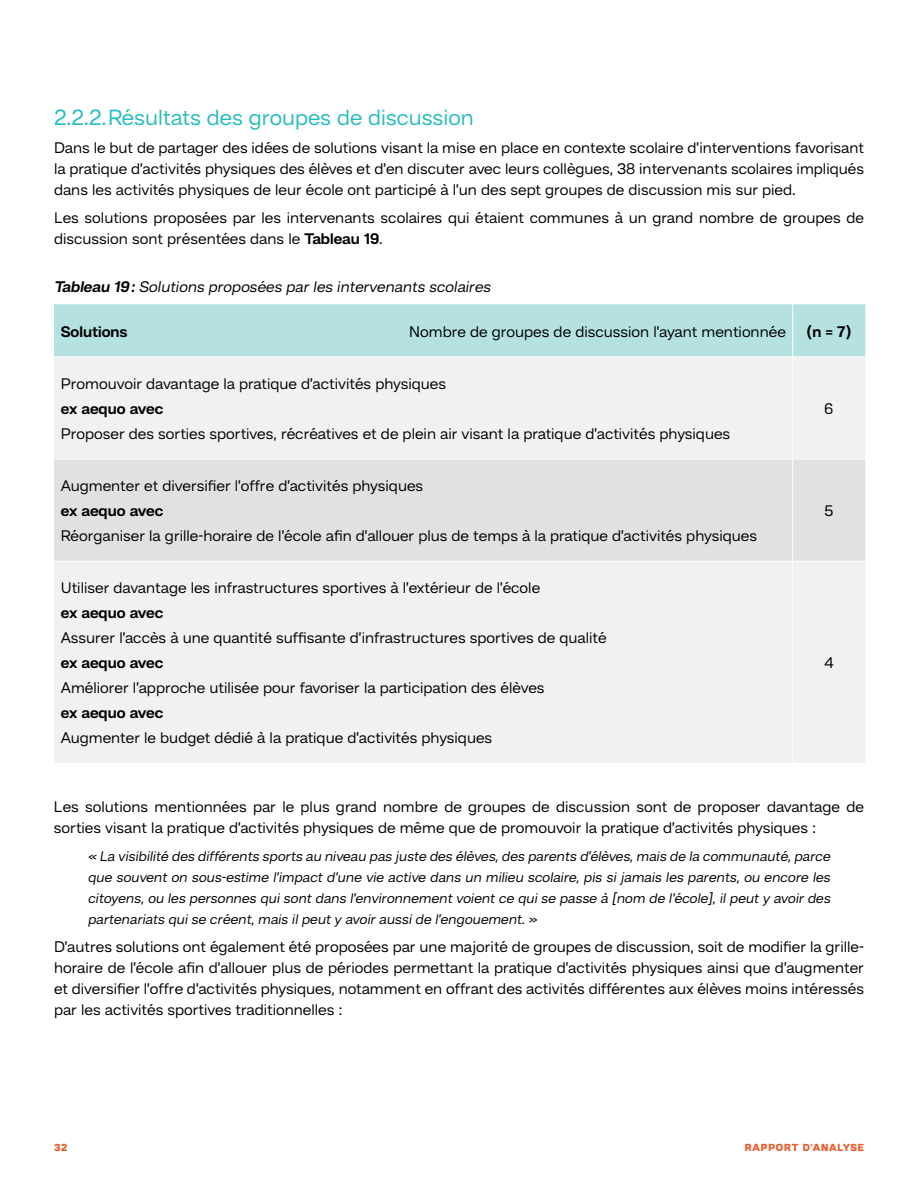
<style>
.page{position:relative;width:918px;height:1188px;background:#fff}
.page>*{position:absolute;margin:0;border:0;box-sizing:border-box;transform-origin:0 0}
.t1{font:22.5px "Hando Trial";color:#27bdbe}
.t2{font:15.75px/21px "Hando Trial";color:#000;text-align:justify}
.t3{font:700 15.75px "Hando Trial";color:#000}
.t4{font:italic 15.75px "Hando Trial";color:#000}
.t5{font:italic 14.25px/21px "Hando Trial";color:#000;text-align:justify}
.t6{font:900 10.5px "Hando Trial";letter-spacing:.075em;color:#e65e2d}
.s1{font-weight:700}
</style>
<div class="page">
<div style="left:54px;top:304px;width:811px;height:52px;background:#b5e1e1"></div>
<div style="left:54px;top:358px;width:811px;height:405px;background:#f1f1f2"></div>
<div style="left:54px;top:460px;width:811px;height:101px;background:#e0e1e2"></div>
<hr style="left:792px;top:304px;width:1px;height:52px;background:#fff">
<hr style="left:792px;top:357px;width:1px;height:102px;background:#fff">
<hr style="left:54px;top:459px;width:739px;height:1px;background:#fff">
<hr style="left:793px;top:459px;width:72px;height:1px;background:#fff">
<hr style="left:792px;top:459px;width:1px;height:102px;background:#fff">
<hr style="left:54px;top:561px;width:739px;height:1px;background:#fff">
<hr style="left:793px;top:561px;width:72px;height:1px;background:#fff">
<hr style="left:792px;top:562px;width:1px;height:201px;background:#fff">
<h1 class="t1" style="left:54px;top:104px;width:421px">2.2.2.Résultats des groupes de discussion</h1>
<p class="t2" style="left:54px;top:137px;width:812px">Dans le but de partager des idées de solutions visant la mise en place en contexte scolaire d’interventions favorisant la pratique d’activités physiques des élèves et d’en discuter avec leurs collègues, 38 intervenants scolaires impliqués dans les activités physiques de leur école ont participé à l’un des sept groupes de discussion mis sur pied.</p>
<p class="t2" style="left:54px;top:206px;width:812px">Les solutions proposées par les intervenants scolaires qui étaient communes à un grand nombre de groupes de discussion sont présentées dans le <span class="s1">Tableau 19</span>.</p>
<p class="t4" style="left:54px;top:277px;width:438px"><span class="s1">Tableau 19:</span> Solutions proposées par les intervenants scolaires</p>
<p class="t3" style="left:61px;top:322px;width:68px">Solutions</p>
<p class="t2" style="left:409px;top:320px;width:378px">Nombre de groupes de discussion l’ayant mentionnée</p>
<p class="t3" style="left:806px;top:322px;width:47px">(n = 7)</p>
<p class="t2" style="left:61px;top:373px;width:387px">Promouvoir davantage la pratique d’activités physiques</p>
<p class="t3" style="left:61px;top:399px;width:104px">ex aequo avec</p>
<p class="t2" style="left:61px;top:423px;width:671px">Proposer des sorties sportives, récréatives et de plein air visant la pratique d’activités physiques</p>
<p class="t2" style="left:825px;top:398px;width:10px">6</p>
<p class="t2" style="left:61px;top:475px;width:364px">Augmenter et diversifier l’offre d’activités physiques</p>
<p class="t3" style="left:61px;top:501px;width:104px">ex aequo avec</p>
<p class="t2" style="left:61px;top:525px;width:698px">Réorganiser la grille-horaire de l’école afin d’allouer plus de temps à la pratique d’activités physiques</p>
<p class="t2" style="left:61px;top:577px;width:481px">Utiliser davantage les infrastructures sportives à l’extérieur de l’école</p>
<p class="t3" style="left:61px;top:603px;width:104px">ex aequo avec</p>
<p class="t2" style="left:61px;top:627px;width:547px">Assurer l’accès à une quantité suffisante d’infrastructures sportives de qualité</p>
<p class="t3" style="left:61px;top:653px;width:104px">ex aequo avec</p>
<p class="t2" style="left:61px;top:677px;width:485px">Améliorer l’approche utilisée pour favoriser la participation des élèves</p>
<p class="t3" style="left:61px;top:703px;width:104px">ex aequo avec</p>
<p class="t2" style="left:61px;top:726px;width:433px">Augmenter le budget dédié à la pratique d’activités physiques</p>
<p class="t2" style="left:825px;top:500px;width:10px">5</p>
<p class="t2" style="left:824px;top:652px;width:11px">4</p>
<p class="t2" style="left:54px;top:796px;width:812px">Les solutions mentionnées par le plus grand nombre de groupes de discussion sont de proposer davantage de sorties visant la pratique d’activités physiques de même que de promouvoir la pratique d’activités physiques :</p>
<p class="t5" style="left:88px;top:845px;width:744px">« La visibilité des différents sports au niveau pas juste des élèves, des parents d’élèves, mais de la communauté, parce que souvent on sous-estime l’impact d’une vie active dans un milieu scolaire, pis si jamais les parents, ou encore les citoyens, ou les personnes qui sont dans l’environnement voient ce qui se passe à [nom de l’école], il peut y avoir des partenariats qui se créent, mais il peut y avoir aussi de l’engouement. »</p>
<p class="t2" style="left:54px;top:936px;width:812px">D’autres solutions ont également été proposées par une majorité de groupes de discussion, soit de modifier la grille&shy;horaire de l’école afin d’allouer plus de périodes permettant la pratique d’activités physiques ainsi que d’augmenter et diversifier l’offre d’activités physiques, notamment en offrant des activités différentes aux élèves moins intéressés par les activités sportives traditionnelles :</p>
<p class="t6" style="left:54px;top:1141px;width:15px">32</p>
<p class="t6" style="left:745px;top:1141px;width:121px">RAPPORT D’ANALYSE</p>
</div>
